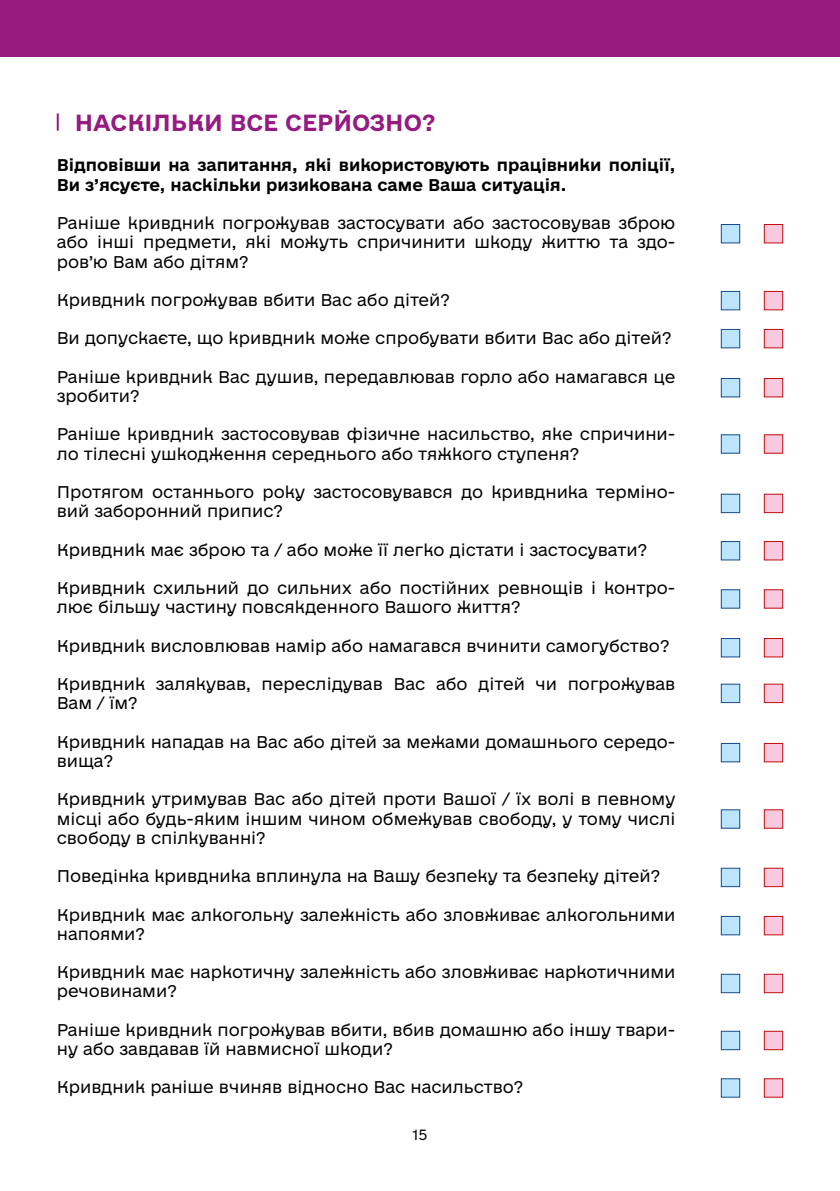
<style>
.page{position:relative;width:840px;height:1191px;background:#fff}
.page>*{position:absolute;margin:0;border:0;box-sizing:border-box;transform-origin:0 0}
.t1{font:22px "e Ukraine Head Bold";color:#951b81}
.t2{font:16px/19.2px "e Ukraine Head Light";color:#000}
.t3{font:16px/19.2px "e Ukraine Head Bold";color:#000}
.t4{font:14px "e Ukraine Head Light";color:#000}
</style>
<div class="page">
<svg style="left:57px;top:113px;width:2px;height:18px"></svg>
<div style="left:763px;top:224px;width:19px;height:19px;background:#f8c9df;border:1px solid #c00d0e"></div>
<div style="left:720px;top:224px;width:19px;height:19px;background:#bce4fa;border:1px solid #174b86"></div>
<div style="left:763px;top:291px;width:19px;height:19px;background:#f8c9df;border:1px solid #c00d0e"></div>
<div style="left:720px;top:291px;width:19px;height:19px;background:#bce4fa;border:1px solid #174b86"></div>
<div style="left:763px;top:329px;width:19px;height:19px;background:#f8c9df;border:1px solid #c00d0e"></div>
<div style="left:720px;top:329px;width:19px;height:19px;background:#bce4fa;border:1px solid #174b86"></div>
<div style="left:763px;top:378px;width:19px;height:19px;background:#f8c9df;border:1px solid #c00d0e"></div>
<div style="left:720px;top:378px;width:19px;height:19px;background:#bce4fa;border:1px solid #174b86"></div>
<svg style="left:763px;top:434px;width:19px;height:20px"></svg>
<svg style="left:720px;top:434px;width:19px;height:20px"></svg>
<div style="left:763px;top:494px;width:19px;height:19px;background:#f8c9df;border:1px solid #c00d0e"></div>
<div style="left:720px;top:494px;width:19px;height:19px;background:#bce4fa;border:1px solid #174b86"></div>
<div style="left:763px;top:541px;width:19px;height:19px;background:#f8c9df;border:1px solid #c00d0e"></div>
<div style="left:720px;top:541px;width:19px;height:19px;background:#bce4fa;border:1px solid #174b86"></div>
<div style="left:763px;top:589px;width:19px;height:19px;background:#f8c9df"></div>
<div style="left:720px;top:589px;width:19px;height:19px;background:#bce4fa;border:1px solid #174b86"></div>
<div style="left:763px;top:638px;width:19px;height:19px;background:#f8c9df;border:1px solid #c00d0e"></div>
<div style="left:720px;top:638px;width:19px;height:19px;background:#bce4fa;border:1px solid #174b86"></div>
<div style="left:763px;top:743px;width:19px;height:19px;background:#f8c9df;border:1px solid #c00d0e"></div>
<div style="left:720px;top:743px;width:19px;height:19px;background:#bce4fa;border:1px solid #174b86"></div>
<div style="left:763px;top:809px;width:19px;height:19px;background:#f8c9df"></div>
<div style="left:720px;top:809px;width:19px;height:19px;background:#bce4fa"></div>
<div style="left:763px;top:916px;width:19px;height:19px;background:#f8c9df;border:1px solid #c00d0e"></div>
<div style="left:720px;top:916px;width:19px;height:19px;background:#bce4fa;border:1px solid #174b86"></div>
<div style="left:763px;top:973px;width:19px;height:20px;background:#f8c9df;border:1px solid #c00d0e"></div>
<div style="left:720px;top:973px;width:19px;height:20px;background:#bce4fa;border:1px solid #174b86"></div>
<div style="left:763px;top:1030px;width:19px;height:20px;background:#f8c9df;border:1px solid #c00d0e"></div>
<div style="left:720px;top:1030px;width:19px;height:20px;background:#bce4fa;border:1px solid #174b86"></div>
<div style="left:763px;top:1078px;width:19px;height:19px;background:#f8c9df"></div>
<div style="left:720px;top:1078px;width:19px;height:19px;background:#bce4fa;border:1px solid #174b86"></div>
<div style="left:763px;top:867px;width:19px;height:20px;background:#f8c9df;border:1px solid #c00d0e"></div>
<div style="left:720px;top:867px;width:19px;height:20px;background:#bce4fa;border:1px solid #174b86"></div>
<div style="left:763px;top:683px;width:19px;height:20px;background:#f8c9df;border:1px solid #c00d0e"></div>
<div style="left:720px;top:683px;width:19px;height:20px;background:#bce4fa;border:1px solid #174b86"></div>
<div style="left:0;top:0;width:839px;height:57px;background:#951b81"></div>
<h1 class="t1" style="left:75px;top:110px;width:362px">НАСКІЛЬКИ ВСЕ СЕРЙОЗНО?</h1>
<p class="t3" style="left:57px;top:156px;width:619px">Відповівши на запитання, які використовують працівники поліції,<br>Ви з’ясуєте, наскільки ризикована саме Ваша ситуація.</p>
<p class="t2" style="left:57px;top:214px;width:619px;text-align:justify">Раніше кривдник погрожував застосувати або застосовував зброю або інші предмети, які можуть спричинити шкоду життю та здо&shy;ров’ю Вам або дітям?</p>
<p class="t2" style="left:57px;top:291px;width:394px">Кривдник погрожував вбити Вас або дітей?</p>
<p class="t2" style="left:57px;top:329px;width:616px">Ви допускаєте, що кривдник може спробувати вбити Вас або дітей?</p>
<p class="t2" style="left:57px;top:367px;width:619px">Раніше кривдник Вас душив, передавлював горло або намагався це зробити?</p>
<p class="t2" style="left:57px;top:425px;width:619px">Раніше кривдник застосовував фізичне насильство, яке спричини&shy;ло тілесні ушкодження середнього або тяжкого ступеня?</p>
<p class="t2" style="left:57px;top:483px;width:619px">Протягом останнього року застосовувався до кривдника терміно&shy;вий заборонний припис?</p>
<p class="t2" style="left:57px;top:540px;width:591px">Кривдник має зброю та / або може її легко дістати і застосувати?</p>
<p class="t2" style="left:57px;top:579px;width:619px">Кривдник схильний до сильних або постійних ревнощів і контро&shy;лює більшу частину повсякденного Вашого життя?</p>
<p class="t2" style="left:57px;top:636px;width:614px">Кривдник висловлював намір або намагався вчинити самогубство?</p>
<p class="t2" style="left:57px;top:675px;width:619px">Кривдник залякував, переслідував Вас або дітей чи погрожував<br>Вам / їм?</p>
<p class="t2" style="left:57px;top:732px;width:619px">Кривдник нападав на Вас або дітей за межами домашнього середо&shy;вища?</p>
<p class="t2" style="left:57px;top:790px;width:619px;text-align:justify">Кривдник утримував Вас або дітей проти Вашої / їх волі в певному місці або будь-яким іншим чином обмежував свободу, у тому числі свободу в спілкуванні?</p>
<p class="t2" style="left:57px;top:867px;width:604px">Поведінка кривдника вплинула на Вашу безпеку та безпеку дітей?</p>
<p class="t2" style="left:57px;top:905px;width:619px">Кривдник має алкогольну залежність або зловживає алкогольними напоями?</p>
<p class="t2" style="left:57px;top:963px;width:619px">Кривдник має наркотичну залежність або зловживає наркотичними речовинами?</p>
<p class="t2" style="left:57px;top:1020px;width:619px">Раніше кривдник погрожував вбити, вбив домашню або іншу твари&shy;ну або завдавав їй навмисної шкоди?</p>
<p class="t2" style="left:57px;top:1078px;width:468px">Кривдник раніше вчиняв відносно Вас насильство?</p>
<p class="t4" style="left:412px;top:1126px;width:16px">15</p>
</div>
